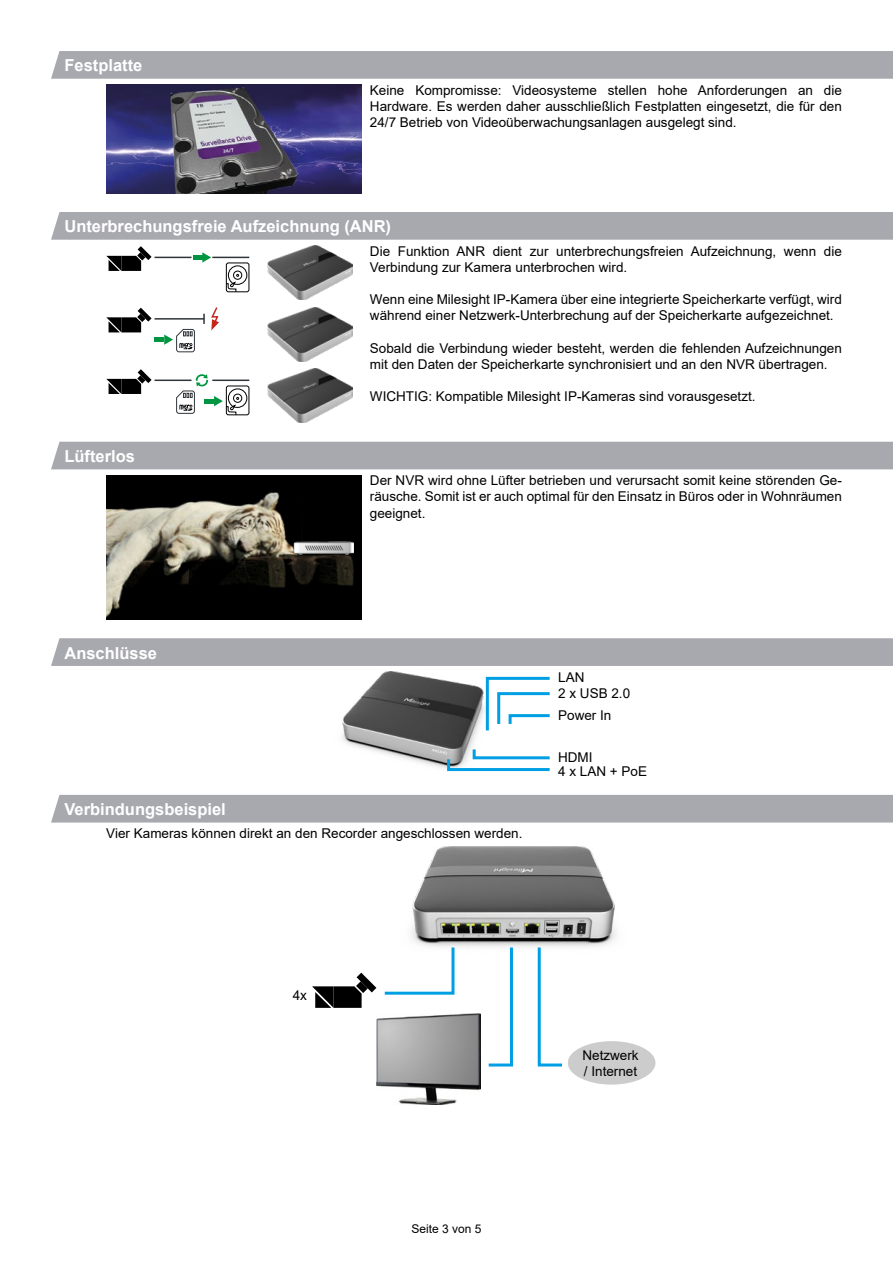
<style>
.page{position:relative;width:893px;height:1263px;background:#fff}
.page>*{position:absolute;margin:0;border:0;box-sizing:border-box;transform-origin:0 0}
.t1{font:700 16.5px "Arial";color:#fff}
.t2{font:13.5px/16.2px "Arial";color:#000}
.t3{font:12px "Arial";color:#000}
</style>
<div class="page">
<div style="left:51px;top:51px;width:842px;height:28px;background:#a8a9af"></div>
<img style="left:106px;top:85px;width:255px;height:108px">
<div style="left:51px;top:212px;width:842px;height:28px;background:#a8a9af"></div>
<div style="left:226px;top:386px;width:23px;height:29px;border:1px solid #000;border-radius:2px"></div>
<div style="left:226px;top:263px;width:23px;height:29px;border:1px solid #000;border-radius:2px"></div>
<svg style="left:225px;top:265px;width:23px;height:28px"></svg>
<svg style="left:106px;top:308px;width:46px;height:24px"></svg>
<svg style="left:106px;top:246px;width:46px;height:25px"></svg>
<svg style="left:106px;top:369px;width:46px;height:25px"></svg>
<img style="left:268px;top:246px;width:84px;height:54px">
<img style="left:268px;top:307px;width:84px;height:54px">
<img style="left:268px;top:369px;width:84px;height:54px">
<hr style="left:155px;top:318px;width:49px;height:2px;background:#30353a">
<hr style="left:155px;top:257px;width:37px;height:1px;background:#30353a">
<hr style="left:155px;top:380px;width:37px;height:1px;background:#30353a">
<hr style="left:212px;top:257px;width:37px;height:1px;background:#30353a">
<hr style="left:212px;top:380px;width:37px;height:1px;background:#30353a">
<svg style="left:203px;top:307px;width:16px;height:23px"></svg>
<svg style="left:176px;top:374px;width:32px;height:40px"></svg>
<hr style="left:204px;top:399px;width:10px;height:4px;background:#009641">
<div style="left:155px;top:337px;width:9px;height:5px;background:#009641"></div>
<div style="left:193px;top:255px;width:9px;height:5px;background:#009641"></div>
<svg style="left:214px;top:388px;width:34px;height:28px"></svg>
<svg style="left:164px;top:329px;width:31px;height:24px"></svg>
<svg style="left:202px;top:252px;width:9px;height:11px"></svg>
<div style="left:51px;top:442px;width:842px;height:27px;background:#a8a9af"></div>
<img style="left:106px;top:475px;width:255px;height:144px">
<img style="left:292px;top:542px;width:62px;height:13px">
<div style="left:51px;top:638px;width:842px;height:28px;background:#a8a9af"></div>
<img style="left:342px;top:672px;width:142px;height:97px">
<svg style="left:485px;top:676px;width:65px;height:55px"></svg>
<svg style="left:446px;top:746px;width:104px;height:26px"></svg>
<div style="left:51px;top:795px;width:842px;height:27px;background:#a8a9af"></div>
<div style="left:568px;top:1041px;width:87px;height:43px;background:#ccc;border-radius:50%"></div>
<img style="left:411px;top:847px;width:206px;height:100px">
<svg style="left:384px;top:944px;width:72px;height:51px"></svg>
<svg style="left:486px;top:944px;width:28px;height:123px"></svg>
<svg style="left:536px;top:944px;width:29px;height:123px"></svg>
<img style="left:376px;top:1013px;width:104px;height:91px">
<svg style="left:312px;top:973px;width:64px;height:35px"></svg>
<p class="t1" style="left:64px;top:54px;width:79px">Festplatte</p>
<p class="t2" style="left:370px;top:82px;width:473px;text-align:justify">Keine Kompromisse: Videosysteme stellen hohe Anforderungen an die Hardware. Es werden daher ausschließlich Festplatten eingesetzt, die für den 24/7 Betrieb von Videoüberwachungsanlagen ausgelegt sind.</p>
<p class="t1" style="left:64px;top:215px;width:328px">Unterbrechungsfreie Aufzeichnung (ANR)</p>
<p class="t2" style="left:370px;top:243px;width:473px">Die Funktion ANR dient zur unterbrechungsfreien Aufzeichnung, wenn die<br>Verbindung zur Kamera unterbrochen wird.</p>
<p class="t2" style="left:370px;top:291px;width:473px">Wenn eine Milesight IP-Kamera über eine integrierte Speicherkarte verfügt, wird während einer Netzwerk-Unterbrechung auf der Speicherkarte aufgezeichnet.</p>
<p class="t2" style="left:370px;top:340px;width:473px">Sobald die Verbindung wieder besteht, werden die fehlenden Aufzeichnungen mit den Daten der Speicherkarte synchronisiert und an den NVR übertragen.</p>
<p class="t2" style="left:370px;top:388px;width:387px">WICHTIG: Kompatible Milesight IP-Kameras sind vorausgesetzt.</p>
<p class="t1" style="left:64px;top:444px;width:72px">Lüfterlos</p>
<p class="t1" style="left:64px;top:641px;width:94px">Anschlüsse</p>
<p class="t2" style="left:370px;top:472px;width:473px;text-align:justify">Der NVR wird ohne Lüfter betrieben und verursacht somit keine störenden Ge&shy;räusche. Somit ist er auch optimal für den Einsatz in Büros oder in Wohnräumen geeignet.</p>
<p class="t2" style="left:558px;top:669px;width:28px">LAN</p>
<p class="t2" style="left:558px;top:685px;width:74px">2 x USB 2.0</p>
<p class="t2" style="left:558px;top:707px;width:55px">Power In</p>
<p class="t2" style="left:558px;top:749px;width:36px">HDMI</p>
<p class="t2" style="left:558px;top:763px;width:90px">4 x LAN + PoE</p>
<p class="t1" style="left:64px;top:798px;width:163px">Verbindungsbeispiel</p>
<p class="t2" style="left:106px;top:825px;width:418px">Vier Kameras können direkt an den Recorder angeschlossen werden.</p>
<p class="t2" style="left:293px;top:987px;width:16px">4x</p>
<p class="t3" style="left:411px;top:1220px;width:72px">Seite 3 von 5</p>
<p class="t2" style="left:582px;top:1047px;width:58px">Netzwerk / Internet</p>
</div>
